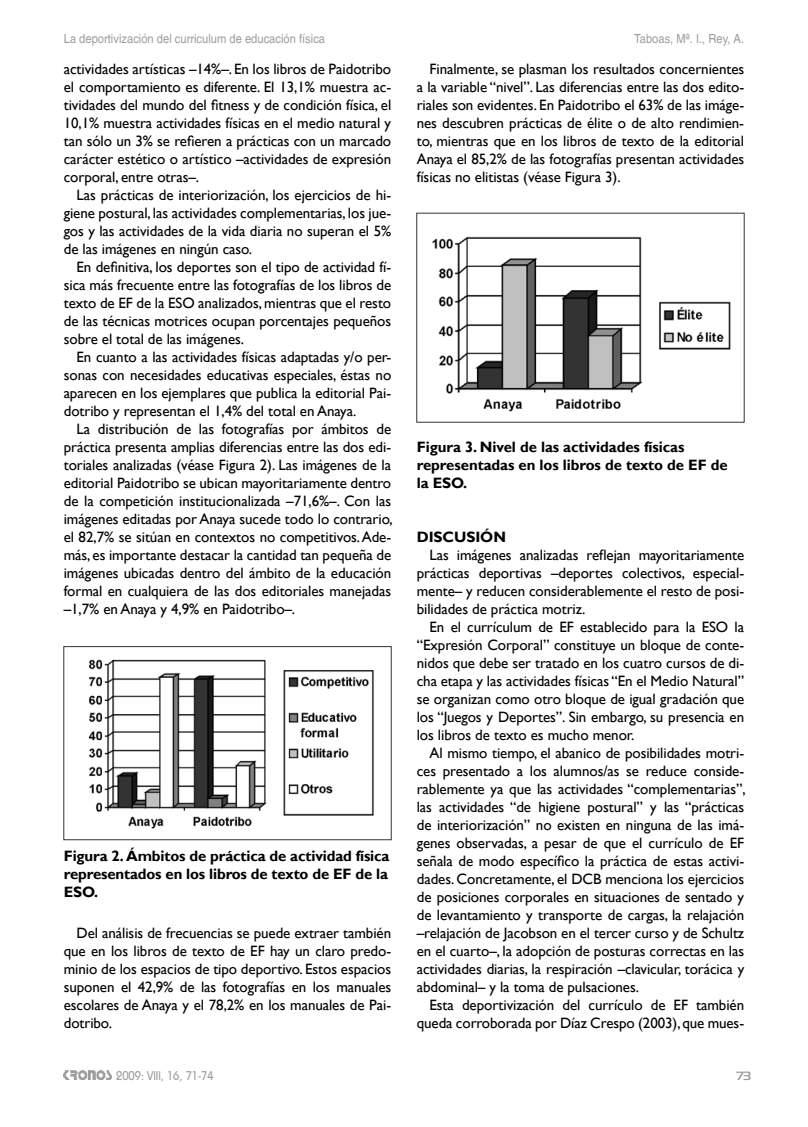
<style>
.page{position:relative;width:808px;height:1127px;background:#fff}
.page>*{position:absolute;margin:0;border:0;box-sizing:border-box;transform-origin:0 0}
.t1{font:15px/18px "Gill Sans";letter-spacing:-.005em;color:#000;text-align:justify}
.t2{font:700 15px/18px "Gill Sans";letter-spacing:-.005em;color:#000}
.t3{font:13.2px "Plexes Medium Pro";color:#9c9d9f;scale:1.36 1}
.t4{font:12.6px "Switzerland";color:#9c9d9f;scale:.89 1}
.t5{font:12.6px "Bahamas Plain";color:#9c9d9f;scale:.89 1}
</style>
<div class="page">
<img style="left:64px;top:1071px;width:47px;height:9px">
<img style="left:88px;top:659px;width:286px;height:170px">
<div style="left:64px;top:646px;width:327px;height:194px;border:1px solid #333"></div>
<img style="left:432px;top:236px;width:299px;height:176px">
<p class="t4" style="left:64px;top:31px;width:295px">La deportivización del curriculum de educación física</p>
<p class="t4" style="left:634px;top:31px;width:125px">Taboas, Mª. I., Rey, A.</p>
<p class="t1" style="left:64px;top:60px;width:329px">actividades artísticas –14%–. En los libros de Paidotribo el comportamiento es diferente. El 13,1% muestra ac&shy;tividades del mundo del fitness y de condición física, el 10,1% muestra actividades físicas en el medio natural y tan sólo un 3% se refieren a prácticas con un marcado carácter estético o artístico –actividades de expresión corporal, entre otras–.</p>
<p class="t1" style="left:64px;top:186px;width:329px;text-indent:13px">Las prácticas de interiorización, los ejercicios de hi&shy;giene postural, las actividades complementarias, los jue&shy;gos y las actividades de la vida diaria no superan el 5% de las imágenes en ningún caso.</p>
<p class="t1" style="left:64px;top:258px;width:329px;text-indent:13px">En definitiva, los deportes son el tipo de actividad fí&shy;sica más frecuente entre las fotografías de los libros de texto de EF de la ESO analizados, mientras que el resto de las técnicas motrices ocupan porcentajes pequeños sobre el total de las imágenes.</p>
<p class="t1" style="left:64px;top:348px;width:329px;text-indent:13px">En cuanto a las actividades físicas adaptadas y/o per&shy;sonas con necesidades educativas especiales, éstas no aparecen en los ejemplares que publica la editorial Pai&shy;dotribo y representan el 1,4% del total en Anaya.</p>
<p class="t1" style="left:64px;top:420px;width:330px;text-indent:13px">La distribución de las fotografías por ámbitos de práctica presenta amplias diferencias entre las dos edi&shy;toriales analizadas (véase Figura 2). Las imágenes de la editorial Paidotribo se ubican mayoritariamente dentro de la competición institucionalizada –71,6%–. Con las imágenes editadas por Anaya sucede todo lo contrario, el 82,7% se sitúan en contextos no competitivos. Ade&shy;más, es importante destacar la cantidad tan pequeña de imágenes ubicadas dentro del ámbito de la educación formal en cualquiera de las dos editoriales manejadas –1,7% en Anaya y 4,9% en Paidotribo–.</p>
<p class="t1" style="left:417px;top:60px;width:329px;text-indent:13px">Finalmente, se plasman los resultados concernientes a la variable “nivel”. Las diferencias entre las dos edito&shy;riales son evidentes. En Paidotribo el 63% de las imáge&shy;nes descubren prácticas de élite o de alto rendimien&shy;to, mientras que en los libros de texto de la editorial Anaya el 85,2% de las fotografías presentan actividades físicas no elitistas (véase Figura 3).</p>
<p class="t2" style="left:417px;top:438px;width:312px">Figura 3. Nivel de las actividades físicas representadas en los libros de texto de EF de la ESO.</p>
<p class="t2" style="left:417px;top:528px;width:91px">DISCUSIÓN</p>
<p class="t1" style="left:417px;top:546px;width:329px;text-indent:13px">Las imágenes analizadas reflejan mayoritariamente prácticas deportivas –deportes colectivos, especial&shy;mente– y reducen considerablemente el resto de posi&shy;bilidades de práctica motriz.</p>
<p class="t1" style="left:417px;top:618px;width:329px;text-indent:13px">En el currículum de EF establecido para la ESO la “Expresión Corporal” constituye un bloque de conte&shy;nidos que debe ser tratado en los cuatro cursos de di&shy;cha etapa y las actividades físicas “En el Medio Natural” se organizan como otro bloque de igual gradación que los “Juegos y Deportes”. Sin embargo, su presencia en los libros de texto es mucho menor.</p>
<p class="t1" style="left:417px;top:744px;width:330px;text-indent:13px">Al mismo tiempo, el abanico de posibilidades motri&shy;ces presentado a los alumnos/as se reduce conside&shy;rablemente ya que las actividades “complementarias”, las actividades “de higiene postural” y las “prácticas de interiorización” no existen en ninguna de las imá&shy;genes observadas, a pesar de que el currículo de EF señala de modo específico la práctica de estas activi&shy;dades. Concretamente, el DCB menciona los ejercicios de posiciones corporales en situaciones de sentado y de levantamiento y transporte de cargas, la relajación –relajación de Jacobson en el tercer curso y de Schultz en el cuarto–, la adopción de posturas correctas en las actividades diarias, la respiración –clavicular, torácica y abdominal– y la toma de pulsaciones.</p>
<p class="t1" style="left:417px;top:996px;width:329px;text-align:right">Esta deportivización del currículo de EF también queda corroborada por Díaz Crespo (2003), que mues-</p>
<p class="t2" style="left:64px;top:847px;width:327px;text-align:justify">Figura 2. Ámbitos de práctica de actividad física representados en los libros de texto de EF de la ESO.</p>
<p class="t1" style="left:64px;top:924px;width:329px;text-indent:13px">Del análisis de frecuencias se puede extraer también que en los libros de texto de EF hay un claro predo&shy;minio de los espacios de tipo deportivo. Estos espacios suponen el 42,9% de las fotografías en los manuales escolares de Anaya y el 78,2% en los manuales de Pai&shy;dotribo.</p>
<p class="t5" style="left:116px;top:1068px;width:111px">2009: VIII, 16, 71-74</p>
<p class="t3" style="left:736px;top:1067px;width:13px">73</p>
</div>
